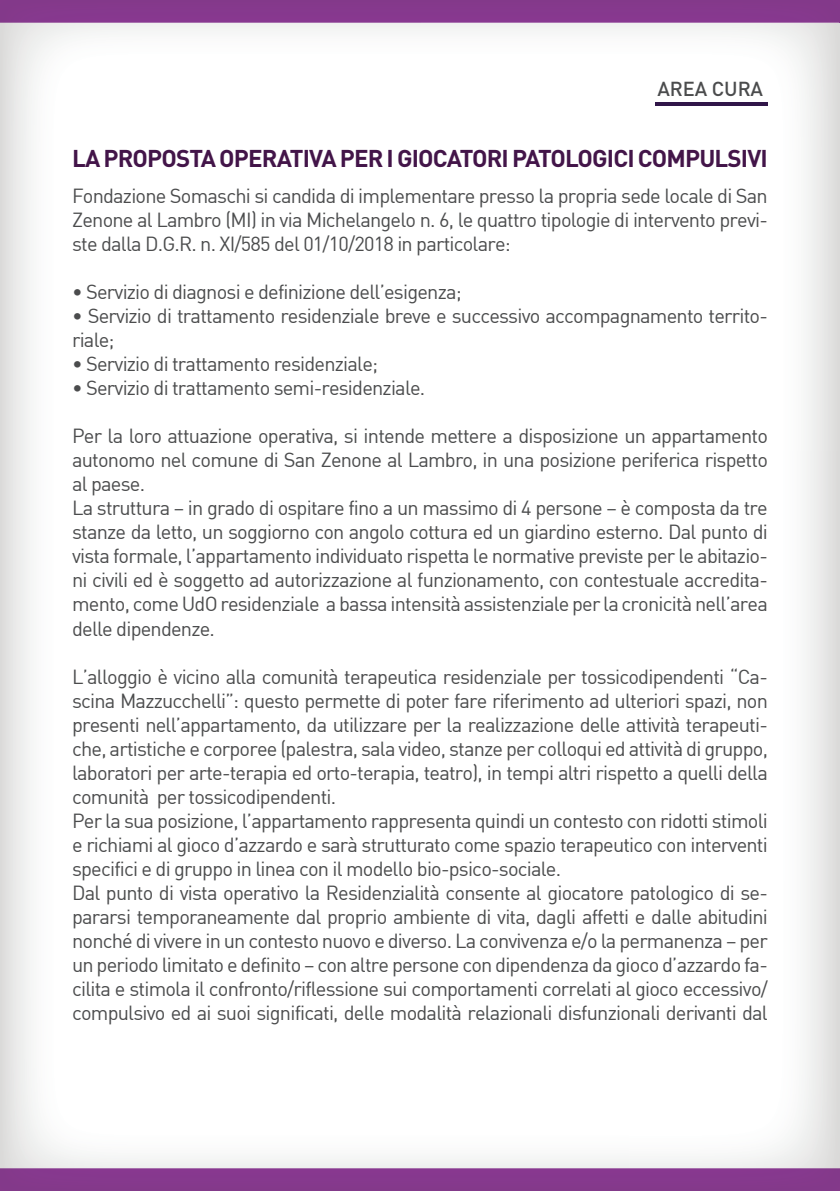
<style>
.page{position:relative;width:840px;height:1191px;background:#fff}
.page>*{position:absolute;margin:0;border:0;box-sizing:border-box;transform-origin:0 0}
.t1{font:700 24px "DIN";letter-spacing:-.035em;color:#431549}
.t2{font:20px/24px "DIN";letter-spacing:-.04em;color:#4b4c4d}
.t3{font:500 20px "DIN";letter-spacing:-.005em;color:#4b4c4d}
.s1{font-family:"DIN Regular Alternate"}
</style>
<div class="page">
<img style="left:0;top:0;width:839px;height:1168px">
<div style="left:0;top:1168px;width:839px;height:23px;background:#86398e"></div>
<img style="left:655px;top:103px;width:112px;height:3px">
<p class="t3" style="left:657px;top:76px;width:107px">AREA CURA</p>
<p class="t1" style="left:72px;top:143px;width:697px">LA PROPOSTA OPERATIVA PER I GIOCATORI PATOLOGICI COMPULSIVI</p>
<p class="t2" style="left:72px;top:184px;width:697px;text-align:justify">Fondazione Somaschi si candida di implementare presso la propria sede locale di San Zenone al Lambro (MI) in via Michelangelo n. 6, le quattro tipologie di intervento previ&shy;ste dalla D.G.R. n. XI/585 del 01/10/2018 in particolare:</p>
<p class="t2" style="left:72px;top:280px;width:391px"><span class="s1">•</span> Servizio di diagnosi e definizione dell’esigenza;</p>
<p class="t2" style="left:72px;top:304px;width:697px"><span class="s1">•</span> Servizio di trattamento residenziale breve e successivo accompagnamento territo&shy;riale;</p>
<p class="t2" style="left:72px;top:352px;width:307px"><span class="s1">•</span> Servizio di trattamento residenziale;</p>
<p class="t2" style="left:72px;top:376px;width:354px"><span class="s1">•</span> Servizio di trattamento semi-residenziale.</p>
<p class="t2" style="left:72px;top:424px;width:697px">Per la loro attuazione operativa, si intende mettere a disposizione un appartamento autonomo nel comune di San Zenone al Lambro, in una posizione periferica rispetto al paese.<br>La struttura – in grado di ospitare fino a un massimo di 4 persone – è composta da tre stanze da letto, un soggiorno con angolo cottura ed un giardino esterno. Dal punto di vista formale, l’appartamento individuato rispetta le normative previste per le abitazio&shy;ni civili ed è soggetto ad autorizzazione al funzionamento, con contestuale accredita&shy;mento, come UdO residenziale a bassa intensità assistenziale per la cronicità nell’area delle dipendenze.</p>
<p class="t2" style="left:72px;top:664px;width:697px">L’alloggio è vicino alla comunità terapeutica residenziale per tossicodipendenti “Ca&shy;scina Mazzucchelli”: questo permette di poter fare riferimento ad ulteriori spazi, non presenti nell’appartamento, da utilizzare per la realizzazione delle attività terapeuti&shy;che, artistiche e corporee (palestra, sala video, stanze per colloqui ed attività di gruppo, laboratori per arte-terapia ed orto-terapia, teatro), in tempi altri rispetto a quelli della comunità per tossicodipendenti.<br>Per la sua posizione, l’appartamento rappresenta quindi un contesto con ridotti stimoli e richiami al gioco d’azzardo e sarà strutturato come spazio terapeutico con interventi specifici e di gruppo in linea con il modello bio-psico-sociale.<br>Dal punto di vista operativo la Residenzialità consente al giocatore patologico di se&shy;pararsi temporaneamente dal proprio ambiente di vita, dagli affetti e dalle abitudini nonché di vivere in un contesto nuovo e diverso. La convivenza e/o la permanenza – per un periodo limitato e definito – con altre persone con dipendenza da gioco d’azzardo fa&shy;cilita e stimola il confronto/riflessione sui comportamenti correlati al gioco eccessivo/ compulsivo ed ai suoi significati, delle modalità relazionali disfunzionali derivanti dal</p>
</div>
